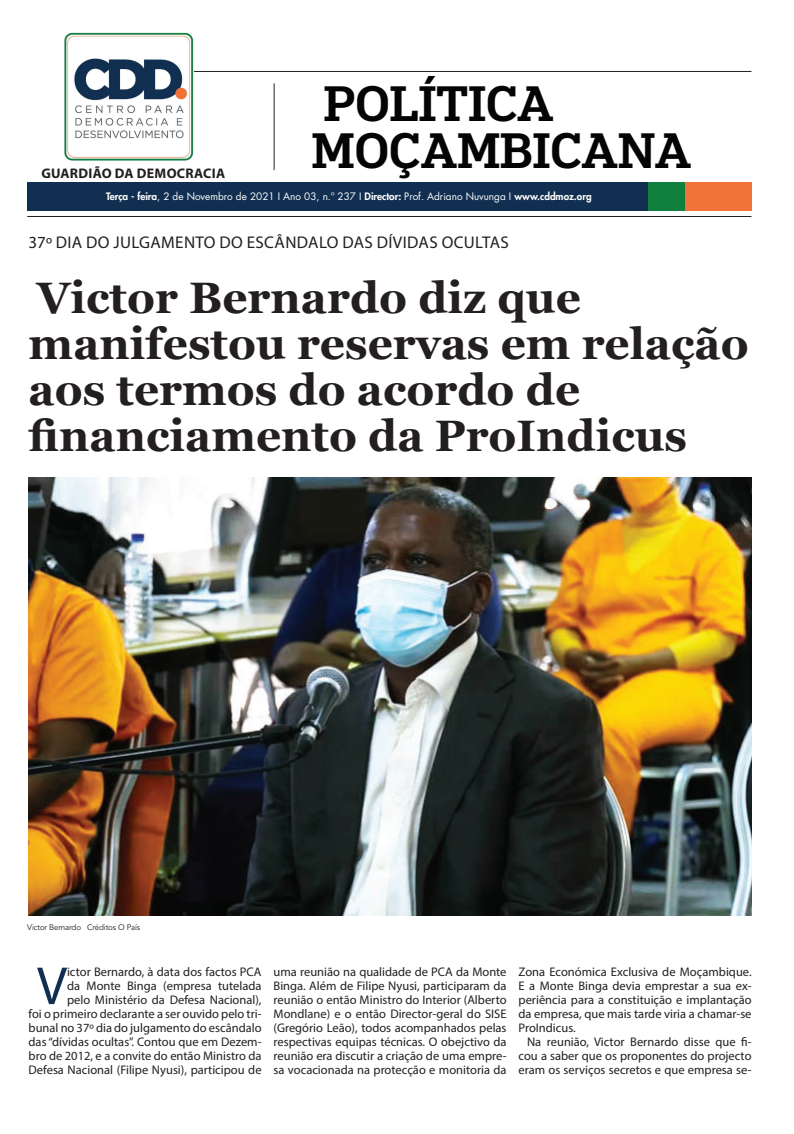
<style>
.page{position:relative;width:794px;height:1134px;background:#fff}
.page>*{position:absolute;margin:0;border:0;box-sizing:border-box;transform-origin:0 0}
.t1{font:54px "Myriad Pro";color:#112f51}
.t2{font:500 47px "Popular";color:#040503}
.t3{font:700 44px/46px "Georgia";color:#231f20}
.t4{font:17px "Myriad Pro";letter-spacing:.02em;color:#231f20}
.t5{font:700 13.9px "Myriad Pro";letter-spacing:.02em;color:#231f20}
.t6{font:12.5px/14px "Myriad Pro";color:#231f20;text-align:justify}
.t7{font:10px "Futura LT";color:#fff}
.t8{font:8px "Avenir LT Std";letter-spacing:-.02em;color:#231f20}
.s1{font-weight:800}
</style>
<div class="page">
<div style="left:27px;top:182px;width:724px;height:29px;background:#112f51"></div>
<hr style="left:82px;top:71px;width:669px;height:1px;background:#231f20">
<hr style="left:27px;top:216px;width:724px;height:1px;background:#231f20">
<div style="left:648px;top:182px;width:103px;height:29px;background:#f37239"></div>
<div style="left:648px;top:182px;width:37px;height:29px;background:#11803f"></div>
<hr style="left:274px;top:83px;width:1px;height:87px;background:#231f20">
<img style="left:65px;top:32px;width:128px;height:128px">
<img style="left:29px;top:478px;width:722px;height:438px">
<h2 class="t2" style="left:324px;top:72px;width:232px">POLÍTICA</h2>
<h2 class="t2" style="left:312px;top:119px;width:381px">MOÇAMBICANA</h2>
<p class="t7" style="left:106px;top:190px;width:487px"><span class="s1">Terça - feira</span>, 2 de Novembro de 2021 I Ano 03, n.º 237 I <span class="s1">Director:</span> Prof. Adriano Nuvunga I <span class="s1">www.cddmoz.org</span></p>
<p class="t5" style="left:41px;top:164px;width:185px">GUARDIÃO DA DEMOCRACIA</p>
<h3 class="t4" style="left:29px;top:232px;width:482px">37º DIA DO JULGAMENTO DO ESCÂNDALO DAS DÍVIDAS OCULTAS</h3>
<h3 class="t3" style="left:29px;top:275px;width:721px">Victor Bernardo diz que manifestou reservas em relação aos termos do acordo de financiamento da ProIndicus</h3>
<p class="t8" style="left:27px;top:923px;width:114px">Victor Bernardo Créditos O País</p>
<p class="t6" style="left:29px;top:965px;width:234px;text-align:right">ictor Bernardo, à data dos factos PCA<br>da Monte Binga (empresa tutelada<br>pelo Ministério da Defesa Nacional),<br>foi o primeiro declarante a ser ouvido pelo tri&shy;bunal no 37º dia do julgamento do escândalo das “dívidas ocultas”. Contou que em Dezem&shy;bro de 2012, e a convite do então Ministro da Defesa Nacional (Filipe Nyusi), participou de</p>
<p class="t6" style="left:273px;top:965px;width:234px">uma reunião na qualidade de PCA da Monte Binga. Além de Filipe Nyusi, participaram da reunião o então Ministro do Interior (Alberto Mondlane) e o então Director-geral do SISE (Gregório Leão), todos acompanhados pelas respectivas equipas técnicas. O obejctivo da reunião era discutir a criação de uma empre&shy;sa vocacionada na protecção e monitoria da</p>
<p class="t6" style="left:518px;top:965px;width:234px">Zona Económica Exclusiva de Moçambique.<br>E a Monte Binga devia emprestar a sua ex&shy;periência para a constituição e implantação da empresa, que mais tarde viria a chamar-se ProIndicus.</p>
<h1 class="t1" style="left:37px;top:953px;width:32px">V</h1>
<p class="t6" style="left:518px;top:1035px;width:234px;text-indent:8px">Na reunião, Victor Bernardo disse que fi&shy;cou a saber que os proponentes do projecto eram os serviços secretos e que empresa se-</p>
</div>
